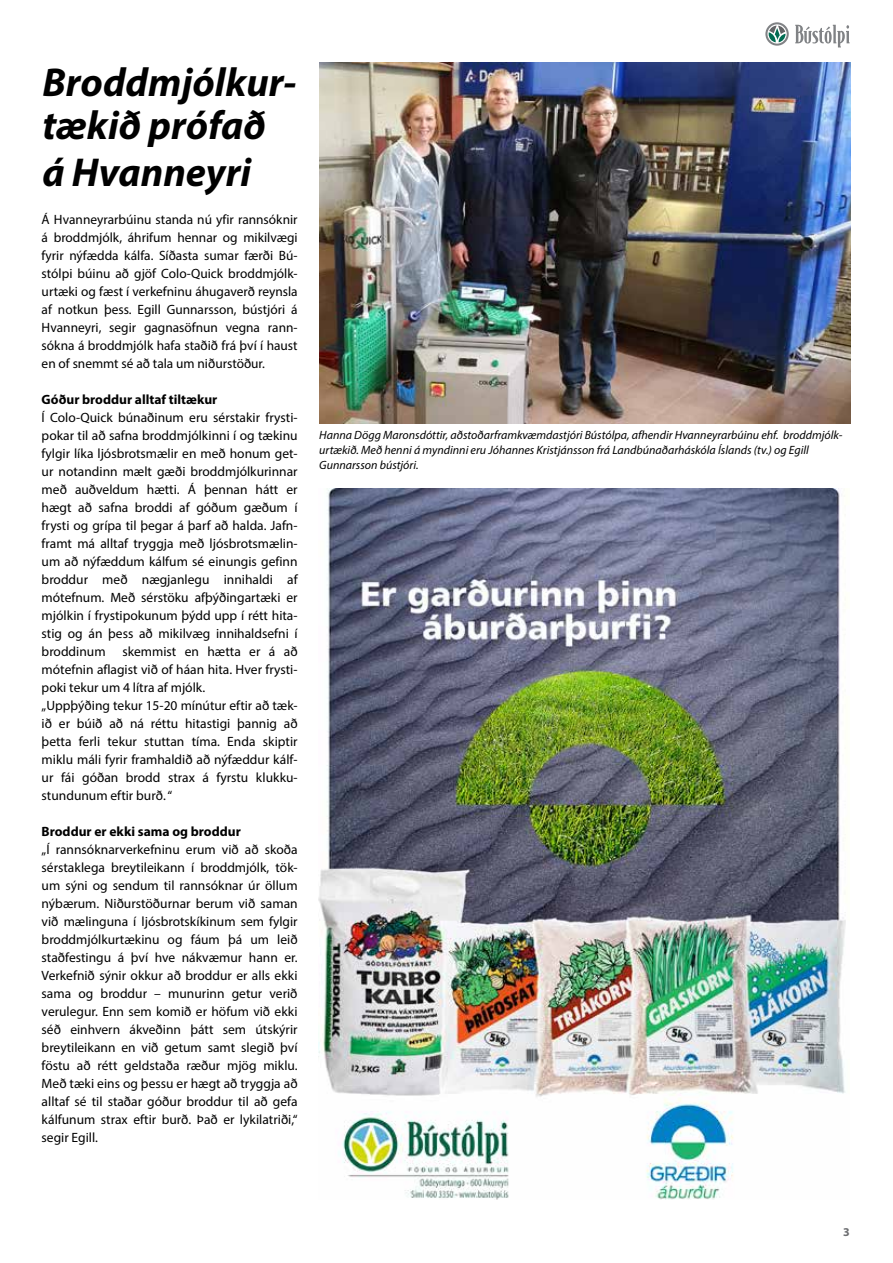
<style>
.page{position:relative;width:893px;height:1263px;background:#fff}
.page>*{position:absolute;margin:0;border:0;box-sizing:border-box;transform-origin:0 0}
.t1{font:italic 700 40.5px/45.2px "Myriad Pro";color:#000}
.t2{font:13.5px/18px "Myriad Pro";color:#000;text-align:justify}
.t3{font:700 13.5px "Myriad Pro";color:#000}
.t4{font:italic 12px/15px "Myriad Pro";color:#000}
.t5{font:700 12px "Myriad Pro";color:#6d6e71}
</style>
<div class="page">
<svg style="left:795px;top:25px;width:55px;height:22px"></svg>
<svg style="left:765px;top:22px;width:24px;height:24px"></svg>
<svg style="left:767px;top:24px;width:20px;height:20px"></svg>
<svg style="left:769px;top:26px;width:16px;height:16px"></svg>
<img style="left:319px;top:63px;width:532px;height:360px">
<img style="left:319px;top:489px;width:527px;height:711px">
<h1 class="t1" style="left:42px;top:58px;width:256px">Broddmjólkur&shy;tækið prófað á Hvanneyri</h1>
<p class="t2" style="left:42px;top:211px;width:258px">Á Hvanneyrarbúinu standa nú yfir rannsóknir á broddmjólk, áhrifum hennar og mikilvægi fyrir nýfædda kálfa. Síðasta sumar færði Bú&shy;stólpi búinu að gjöf Colo-Quick broddmjólk&shy;urtæki og fæst í verkefninu áhugaverð reynsla af notkun þess. Egill Gunnarsson, bústjóri á Hvanneyri, segir gagnasöfnun vegna rann&shy;sókna á broddmjólk hafa staðið frá því í haust en of snemmt sé að tala um niðurstöður.</p>
<p class="t3" style="left:42px;top:391px;width:177px">Góður broddur alltaf tiltækur</p>
<p class="t2" style="left:42px;top:409px;width:258px;text-align:left">Í Colo-Quick búnaðinum eru sérstakir frysti&shy;pokar til að safna broddmjólkinni í og tækinu fylgir líka ljósbrotsmælir en með honum get&shy;ur notandinn mælt gæði broddmjólkurinnar með auðveldum hætti. Á þennan hátt er hægt að safna broddi af góðum gæðum í frysti og grípa til þegar á þarf að halda. Jafn&shy;framt má alltaf tryggja með ljósbrotsmælin&shy;um að nýfæddum kálfum sé einungis gefinn broddur með nægjanlegu innihaldi af mótefnum. Með sérstöku afþýðingartæki er mjólkin í frystipokunum þýdd upp í rétt hita&shy;stig og án þess að mikilvæg innihaldsefni í broddinum skemmist en hætta er á að mótefnin aflagist við of háan hita. Hver frysti&shy;poki tekur um 4 lítra af mjólk.<br>„Uppþýðing tekur 15-20 mínútur eftir að tæk&shy;ið er búið að ná réttu hitastigi þannig að þetta ferli tekur stuttan tíma. Enda skiptir miklu máli fyrir framhaldið að nýfæddur kálf&shy;ur fái góðan brodd strax á fyrstu klukku&shy;stundunum eftir burð. “</p>
<p class="t3" style="left:42px;top:823px;width:201px">Broddur er ekki sama og broddur</p>
<p class="t2" style="left:42px;top:841px;width:258px">„Í rannsóknarverkefninu erum við að skoða sérstaklega breytileikann í broddmjólk, tök&shy;um sýni og sendum til rannsóknar úr öllum nýbærum. Niðurstöðurnar berum við saman við mælinguna í ljósbrotskíkinum sem fylgir broddmjólkurtækinu og fáum þá um leið staðfestingu á því hve nákvæmur hann er.<br>Verkefnið sýnir okkur að broddur er alls ekki sama og broddur – munurinn getur verið verulegur. Enn sem komið er höfum við ekki séð einhvern ákveðinn þátt sem útskýrir breytileikann en við getum samt slegið því föstu að rétt geldstaða ræður mjög miklu.<br>Með tæki eins og þessu er hægt að tryggja að alltaf sé til staðar góður broddur til að gefa kálfunum strax eftir burð. Það er lykilatriði,“ segir Egill.</p>
<p class="t4" style="left:319px;top:427px;width:525px">Hanna Dögg Maronsdóttir, aðstoðarframkvæmdastjóri Bústólpa, afhendir Hvanneyrarbúinu ehf. broddmjólk&shy;urtækið. Með henni á myndinni eru Jóhannes Kristjánsson frá Landbúnaðarháskóla Íslands (tv.) og Egill<br>Gunnarsson bústjóri.</p>
<p class="t5" style="left:843px;top:1224px;width:8px">3</p>
</div>
